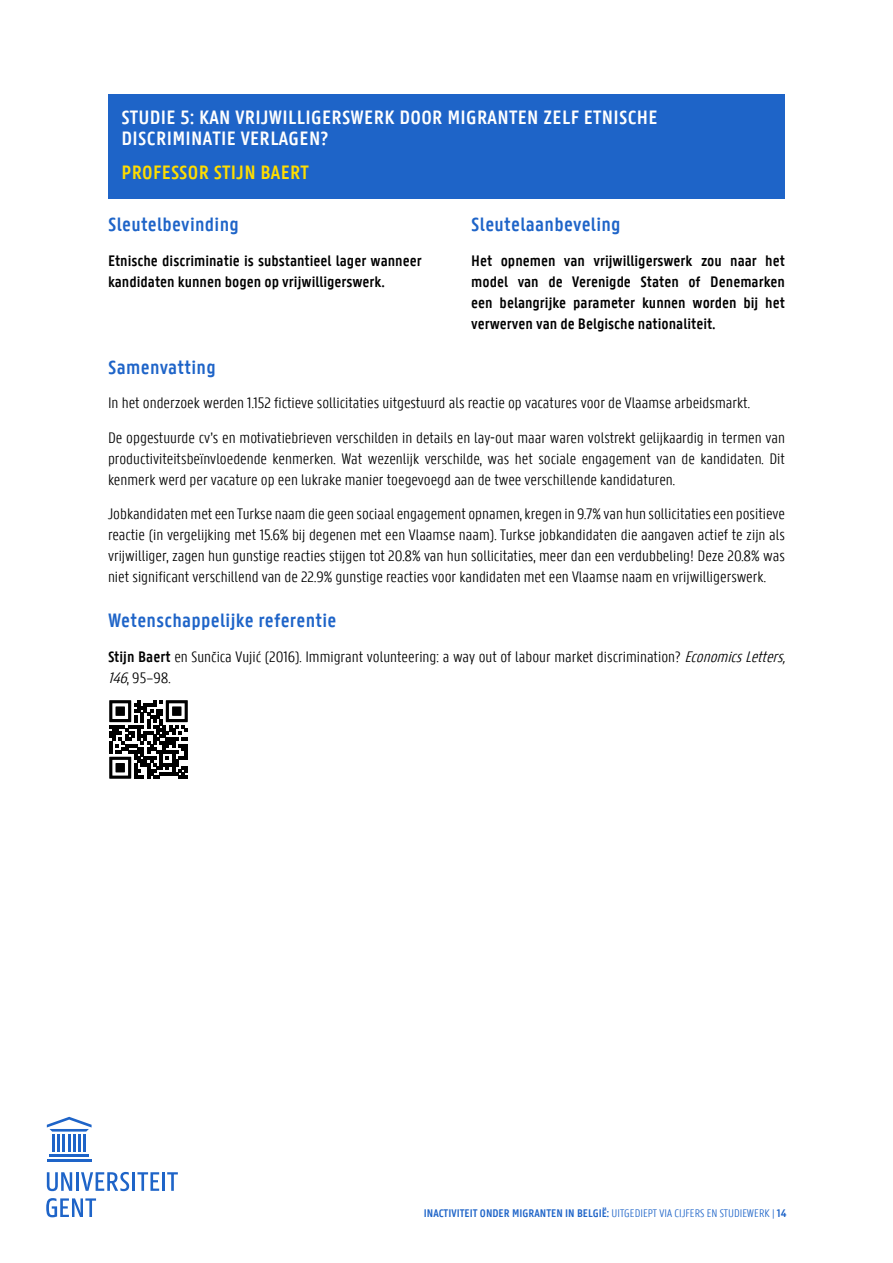
<style>
.page{position:relative;width:893px;height:1263px;background:#fff}
.page>*{position:absolute;margin:0;border:0;box-sizing:border-box;transform-origin:0 0}
.t1{font:600 21px/21px "U Gent Panno Text";letter-spacing:.015em;color:#fff}
.t2{font:600 21px "U Gent Panno Text";letter-spacing:.015em;color:#1e64c8}
.t3{font:600 21px "U Gent Panno Text";letter-spacing:.015em;color:#fd0}
.t4{font:300 16.5px/21px "U Gent Panno Text";color:#000}
.t5{font:600 16.5px/21px "U Gent Panno Text";color:#000}
.t6{font:600 12px "U Gent Panno Text";color:#1e64c8}
.s1{font-weight:600}
.s2{font-style:italic}
.s3{font-weight:300}
</style>
<div class="page">
<hr style="left:49px;top:1154px;width:40px;height:2px;background:#1e64c8">
<hr style="left:47px;top:1159px;width:45px;height:3px;background:#1e64c8">
<svg style="left:47px;top:1117px;width:45px;height:34px"></svg>
<svg style="left:47px;top:1172px;width:25px;height:19px"></svg>
<hr style="left:76px;top:1172px;width:3px;height:19px;background:#1e64c8">
<svg style="left:81px;top:1172px;width:48px;height:19px"></svg>
<hr style="left:132px;top:1172px;width:3px;height:19px;background:#1e64c8">
<svg style="left:137px;top:1172px;width:22px;height:19px"></svg>
<hr style="left:162px;top:1172px;width:3px;height:19px;background:#1e64c8">
<svg style="left:167px;top:1172px;width:11px;height:19px"></svg>
<svg style="left:46px;top:1198px;width:50px;height:19px"></svg>
<div style="left:108px;top:94px;width:677px;height:70px;background:#1e64c8"></div>
<div style="left:108px;top:150px;width:677px;height:48px;background:#1e64c8"></div>
<svg style="left:109px;top:700px;width:79px;height:79px"></svg>
<p class="t1" style="left:122px;top:106px;width:538px">STUDIE 5: KAN VRIJWILLIGERSWERK DOOR MIGRANTEN ZELF ETNISCHE<br>DISCRIMINATIE VERLAGEN?</p>
<p class="t3" style="left:122px;top:160px;width:189px">PROFESSOR STIJN BAERT</p>
<p class="t2" style="left:108px;top:212px;width:132px">Sleutelbevinding</p>
<p class="t5" style="left:108px;top:250px;width:315px">Etnische discriminatie is substantieel lager wanneer kandidaten kunnen bogen op vrijwilligerswerk.</p>
<p class="t2" style="left:471px;top:212px;width:151px">Sleutelaanbeveling</p>
<p class="t5" style="left:471px;top:250px;width:315px;text-align:justify">Het opnemen van vrijwilligerswerk zou naar het model van de Verenigde Staten of Denemarken een belangrijke parameter kunnen worden bij het verwerven van de Belgische nationaliteit.</p>
<p class="t2" style="left:108px;top:354px;width:109px">Samenvatting</p>
<p class="t4" style="left:108px;top:385px;width:678px;line-height:34.5px">In het onderzoek werden 1.152 fictieve sollicitaties uitgestuurd als reactie op vacatures voor de Vlaamse arbeidsmarkt.<br>De opgestuurde cv’s en motivatiebrieven verschilden in details en lay-out maar waren volstrekt gelijkaardig in termen van</p>
<p class="t4" style="left:108px;top:448px;width:678px">productiviteitsbeïnvloedende kenmerken. Wat wezenlijk verschilde, was het sociale engagement van de kandidaten. Dit kenmerk werd per vacature op een lukrake manier toegevoegd aan de twee verschillende kandidaturen.</p>
<p class="t4" style="left:108px;top:503px;width:678px;text-align:justify">Jobkandidaten met een Turkse naam die geen sociaal engagement opnamen, kregen in 9.7% van hun sollicitaties een positieve reactie (in vergelijking met 15.6% bij degenen met een Vlaamse naam). Turkse jobkandidaten die aangaven actief te zijn als vrijwilliger, zagen hun gunstige reacties stijgen tot 20.8% van hun sollicitaties, meer dan een verdubbeling! Deze 20.8% was niet significant verschillend van de 22.9% gunstige reacties voor kandidaten met een Vlaamse naam en vrijwilligerswerk.</p>
<p class="t2" style="left:108px;top:608px;width:230px">Wetenschappelijke referentie</p>
<p class="t4" style="left:108px;top:646px;width:684px"><span class="s1">Stijn Baert</span> en Sunčica Vujić (2016). Immigrant volunteering: a way out of labour market discrimination? <span class="s2">EconomicsLetters,<br>146</span>, 95–98.</p>
<p class="t6" style="left:424px;top:1206px;width:364px">INACTIVITEIT ONDER MIGRANTEN IN BELGIË: <span class="s3">UITGEDIEPT VIA CIJFERS EN STUDIEWERK |</span> 14</p>
</div>
